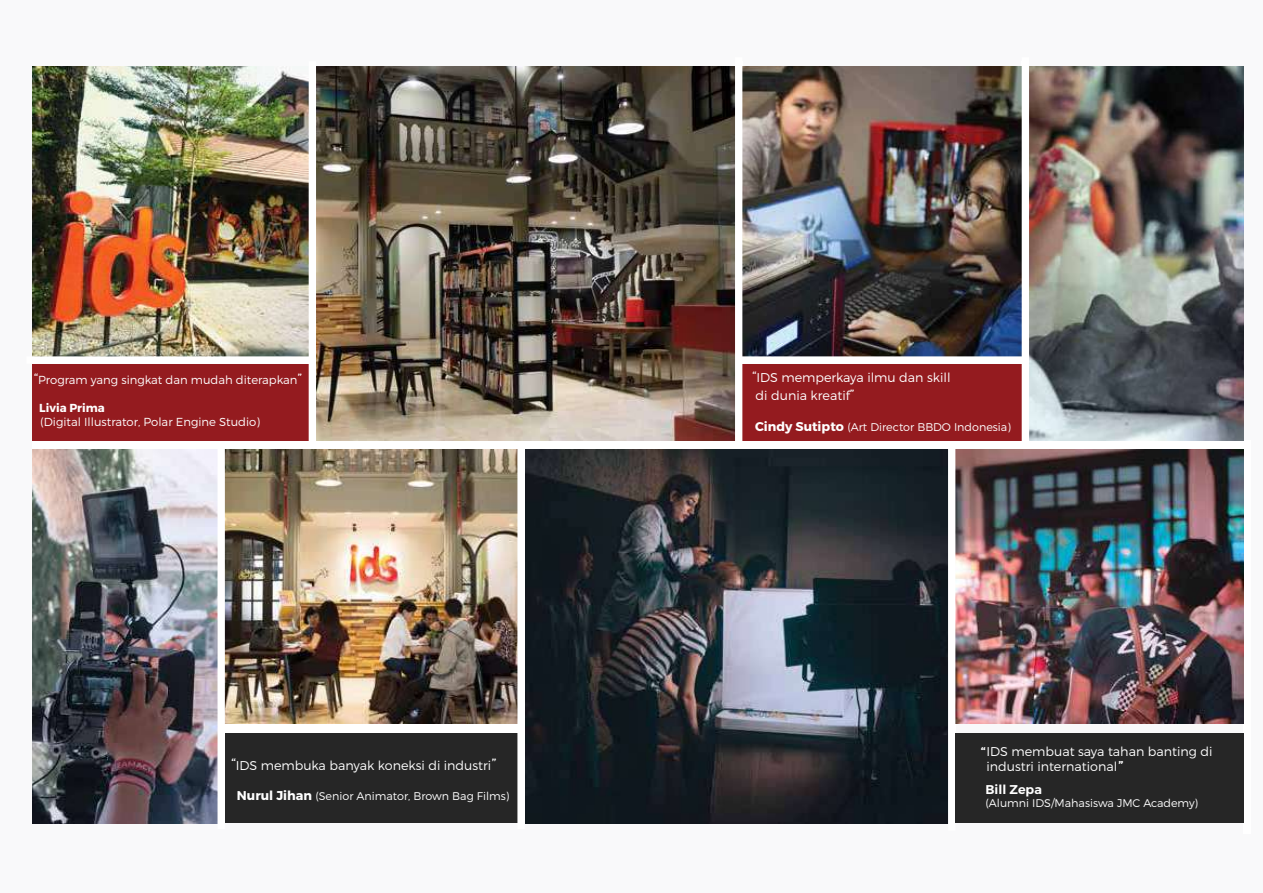
<style>
.page{position:relative;width:1263px;height:893px;background:#f9f9fa}
.page>*{position:absolute;margin:0;border:0;box-sizing:border-box;transform-origin:0 0}
.t1{font:300 12.75px/18px "Montserrat";color:#fff}
.t2{font:600 12.75px "Montserrat";color:#fff}
.t3{font:300 11.55px "Montserrat";color:#fff}
.t4{font:700 11.55px "Montserrat";color:#fff}
.t5{font:300 11.1px "Montserrat";color:#fff}
.s1{font-size:15px}
.s2{font-weight:700;font-size:12.75px}
.s3{font-weight:600}
.s4{font-size:16.5px}
</style>
<div class="page">
<div style="left:32px;top:440px;width:1219px;height:9px;background:#fff"></div>
<div style="left:1243px;top:442px;width:8px;height:391px;background:#fff"></div>
<div style="left:221px;top:723px;width:304px;height:10px;background:#fff"></div>
<img style="left:955px;top:449px;width:288px;height:274px">
<img style="left:32px;top:449px;width:186px;height:374px">
<div style="left:32px;top:364px;width:277px;height:76px;background:#941b1f"></div>
<div style="left:742px;top:364px;width:280px;height:76px;background:#941b1f"></div>
<div style="left:225px;top:733px;width:292px;height:90px;background:#262626"></div>
<img style="left:525px;top:450px;width:423px;height:373px">
<img style="left:316px;top:66px;width:419px;height:374px">
<img style="left:1029px;top:66px;width:214px;height:374px">
<img style="left:225px;top:450px;width:292px;height:273px">
<img style="left:742px;top:66px;width:280px;height:290px">
<img style="left:32px;top:66px;width:277px;height:290px">
<div style="left:1022px;top:57px;width:7px;height:388px;background:#fff"></div>
<div style="left:735px;top:57px;width:7px;height:388px;background:#fff"></div>
<div style="left:739px;top:356px;width:286px;height:8px;background:#fff"></div>
<div style="left:309px;top:61px;width:7px;height:384px;background:#fff"></div>
<div style="left:26px;top:356px;width:286px;height:8px;background:#fff"></div>
<div style="left:218px;top:445px;width:7px;height:384px;background:#fff"></div>
<div style="left:517px;top:445px;width:8px;height:384px;background:#fff"></div>
<div style="left:948px;top:445px;width:7px;height:385px;background:#fff"></div>
<div style="left:955px;top:733px;width:288px;height:90px;background:#262626"></div>
<p class="t3" style="left:34px;top:373px;width:270px"><span class="s1">“</span>Program yang singkat dan mudah diterapkan<span class="s1">”</span></p>
<p class="t4" style="left:39px;top:400px;width:67px">Livia Prima</p>
<p class="t3" style="left:40px;top:414px;width:221px">(Digital Illustrator, Polar Engine Studio)</p>
<p class="t1" style="left:752px;top:368px;width:200px"><span class="s1">“</span>IDS memperkaya ilmu dan skill di dunia kreatif<span class="s1">”</span></p>
<p class="t5" style="left:755px;top:420px;width:257px"><span class="s2">Cindy Sutipto</span> (Art Director BBDO Indonesia)</p>
<p class="t1" style="left:986px;top:744px;width:228px;line-height:15.3px;text-indent:-5px"><span class="s3">“</span>IDS membuat saya tahan banting di industri international</p>
<p class="t1" style="left:231px;top:756px;width:267px"><span class="s4">“</span>IDS membuka banyak koneksi di industri<span class="s4">”</span></p>
<p class="t5" style="left:237px;top:789px;width:274px"><span class="s2">Nurul Jihan</span> (Senior Animator, Brown Bag Films)</p>
<p class="t2" style="left:985px;top:781px;width:58px">Bill Zepa</p>
<p class="t2" style="left:1123px;top:768px;width:6px;rotate:-180deg">“</p>
<p class="t5" style="left:985px;top:797px;width:214px">(Alumni IDS/Mahasiswa JMC Academy)</p>
</div>
